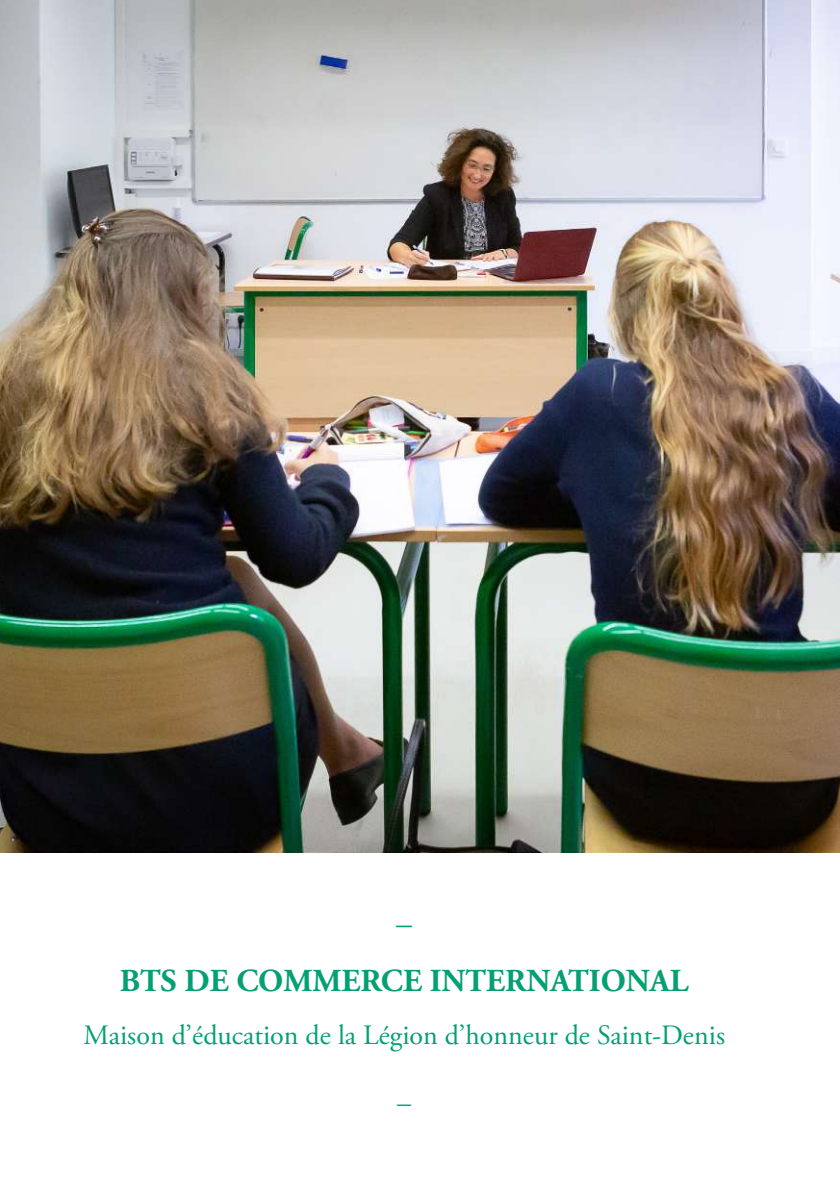
<style>
.page{position:relative;width:840px;height:1191px;background:#fff}
.page>*{position:absolute;margin:0;border:0;box-sizing:border-box;transform-origin:0 0}
.t1{font:700 32px "Adobe Garamond Pro";color:#03a073}
.t2{font:32px "Adobe Garamond Pro";color:#03a073}
.t3{font:28px "Adobe Garamond Pro";color:#03a073}
</style>
<div class="page">
<img style="left:0;top:0;width:839px;height:852px">
<p class="t2" style="left:396px;top:904px;width:17px">–</p>
<p class="t1" style="left:120px;top:962px;width:570px">BTS DE COMMERCE INTERNATIONAL</p>
<p class="t3" style="left:83px;top:1018px;width:642px">Maison d’éducation de la Légion d’honneur de Saint-Denis</p>
<p class="t3" style="left:397px;top:1085px;width:15px">–</p>
</div>
